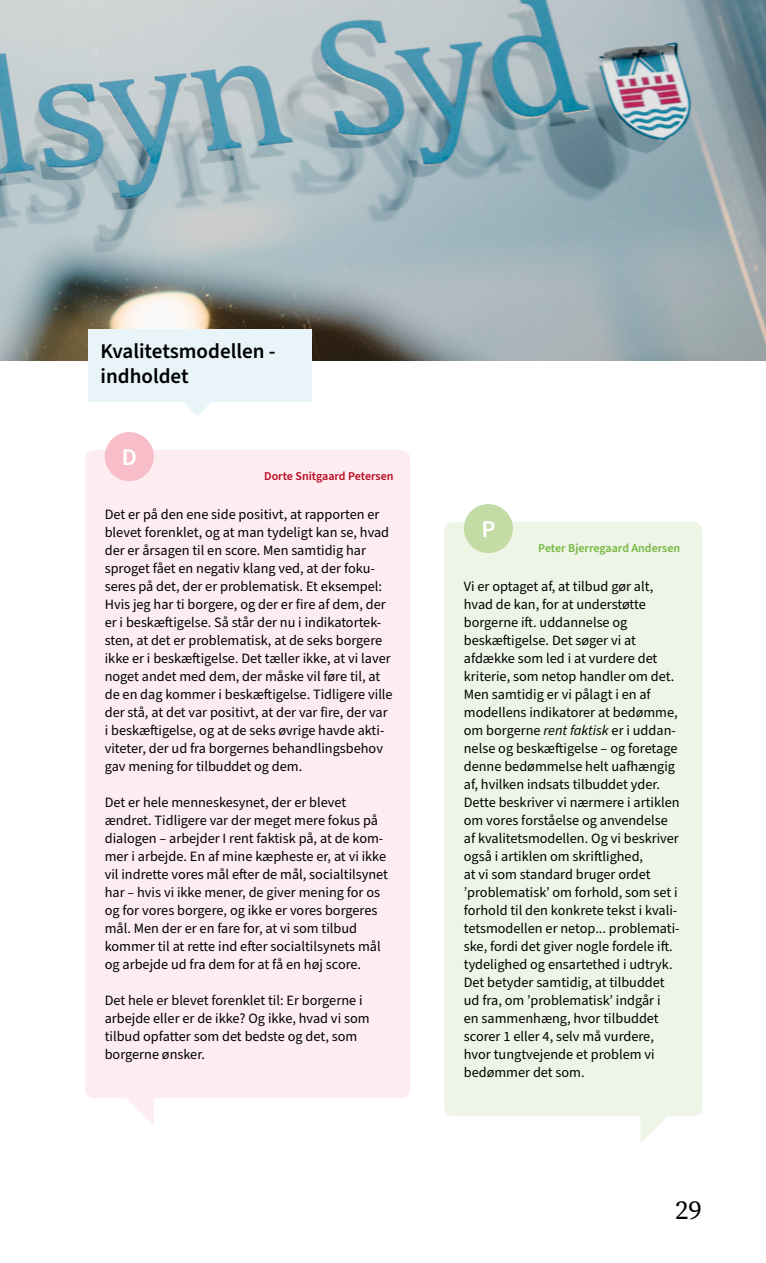
<style>
.page{position:relative;width:766px;height:1263px;background:#fff}
.page>*{position:absolute;margin:0;border:0;box-sizing:border-box;transform-origin:0 0}
.t1{font:27px "Source Serif Pro";color:#000}
.t2{font:600 24.15px "Source Sans Pro";color:#fff}
.t3{font:600 21px/25.2px "Source Sans Pro";color:#000}
.Brød{font:14.25px/18px "Source Sans Pro";color:#000}
.Brød-2{font:600 12px "Source Sans Pro";color:#76b843}
.t4{font:600 12px "Source Sans Pro";color:#b80c23}
.s1{font-style:italic}
</style>
<div class="page">
<img style="left:0;top:0;width:765px;height:360px">
<div style="left:88px;top:329px;width:223px;height:72px;background:#e8f4f8"></div>
<svg style="left:182px;top:401px;width:30px;height:15px"></svg>
<div style="left:85px;top:450px;width:325px;height:648px;background:#fdecf0;border-radius:9px"></div>
<div style="left:105px;top:432px;width:49px;height:49px;background:#f7beca;border-radius:50%"></div>
<svg style="left:127px;top:1098px;width:27px;height:27px"></svg>
<div style="left:444px;top:522px;width:258px;height:594px;background:#eef5e6;border-radius:9px"></div>
<div style="left:463px;top:504px;width:50px;height:49px;background:#c3dca5;border-radius:50%"></div>
<svg style="left:640px;top:1116px;width:28px;height:27px"></svg>
<h4 class="t3" style="left:100px;top:339px;width:176px">Kvalitetsmodellen - indholdet</h4>
<h2 class="t2" style="left:122px;top:440px;width:17px">D</h2>
<p class="t4" style="left:264px;top:468px;width:131px">Dorte Snitgaard Petersen</p>
<p class="Brød" style="left:105px;top:505px;width:289px">Det er på den ene side positivt, at rapporten er blevet forenklet, og at man tydeligt kan se, hvad der er årsagen til en score. Men samtidig har sproget fået en negativ klang ved, at der foku&shy;seres på det, der er problematisk. Et eksempel:<br>Hvis jeg har ti borgere, og der er fire af dem, der er i beskæftigelse. Så står der nu i indikatortek&shy;sten, at det er problematisk, at de seks borgere ikke er i beskæftigelse. Det tæller ikke, at vi laver noget andet med dem, der måske vil føre til, at de en dag kommer i beskæftigelse. Tidligere ville der stå, at det var positivt, at der var fire, der var i beskæftigelse, og at de seks øvrige havde akti&shy;viteter, der ud fra borgernes behandlingsbehov gav mening for tilbuddet og dem.</p>
<p class="Brød" style="left:105px;top:793px;width:285px">Det er hele menneskesynet, der er blevet ændret. Tidligere var der meget mere fokus på dialogen – arbejder I rent faktisk på, at de kom&shy;mer i arbejde. En af mine kæpheste er, at vi ikke vil indrette vores mål efter de mål, socialtilsynet har – hvis vi ikke mener, de giver mening for os og for vores borgere, og ikke er vores borgeres mål. Men der er en fare for, at vi som tilbud kommer til at rette ind efter socialtilsynets mål og arbejde ud fra dem for at få en høj score.</p>
<p class="Brød" style="left:105px;top:991px;width:266px">Det hele er blevet forenklet til: Er borgerne i arbejde eller er de ikke? Og ikke, hvad vi som tilbud opfatter som det bedste og det, som borgerne ønsker.</p>
<h2 class="t2" style="left:481px;top:512px;width:16px">P</h2>
<p class="Brød-2" style="left:538px;top:540px;width:143px">Peter Bjerregaard Andersen</p>
<p class="Brød" style="left:463px;top:577px;width:217px">Vi er optaget af, at tilbud gør alt, hvad de kan, for at understøtte borgerne ift. uddannelse og beskæftigelse. Det søger vi at afdække som led i at vurdere det kriterie, som netop handler om det.<br>Men samtidig er vi pålagt i en af modellens indikatorer at bedømme, om borgerne <span class="s1">rent faktisk</span> er i uddan&shy;nelse og beskæftigelse – og foretage denne bedømmelse helt uafhængig af, hvilken indsats tilbuddet yder.<br>Dette beskriver vi nærmere i artiklen om vores forståelse og anvendelse af kvalitetsmodellen. Og vi beskriver også i artiklen om skriftlighed,<br>at vi som standard bruger ordet ’problematisk’ om forhold, som set i forhold til den konkrete tekst i kvali&shy;tetsmodellen er netop... problemati&shy;ske, fordi det giver nogle fordele ift. tydelighed og ensartethed i udtryk.<br>Det betyder samtidig, at tilbuddet ud fra, om ’problematisk’ indgår i<br>en sammenhæng, hvor tilbuddet scorer 1 eller 4, selv må vurdere, hvor tungtvejende et problem vi bedømmer det som.</p>
<h1 class="t1" style="left:675px;top:1191px;width:28px">29</h1>
</div>
